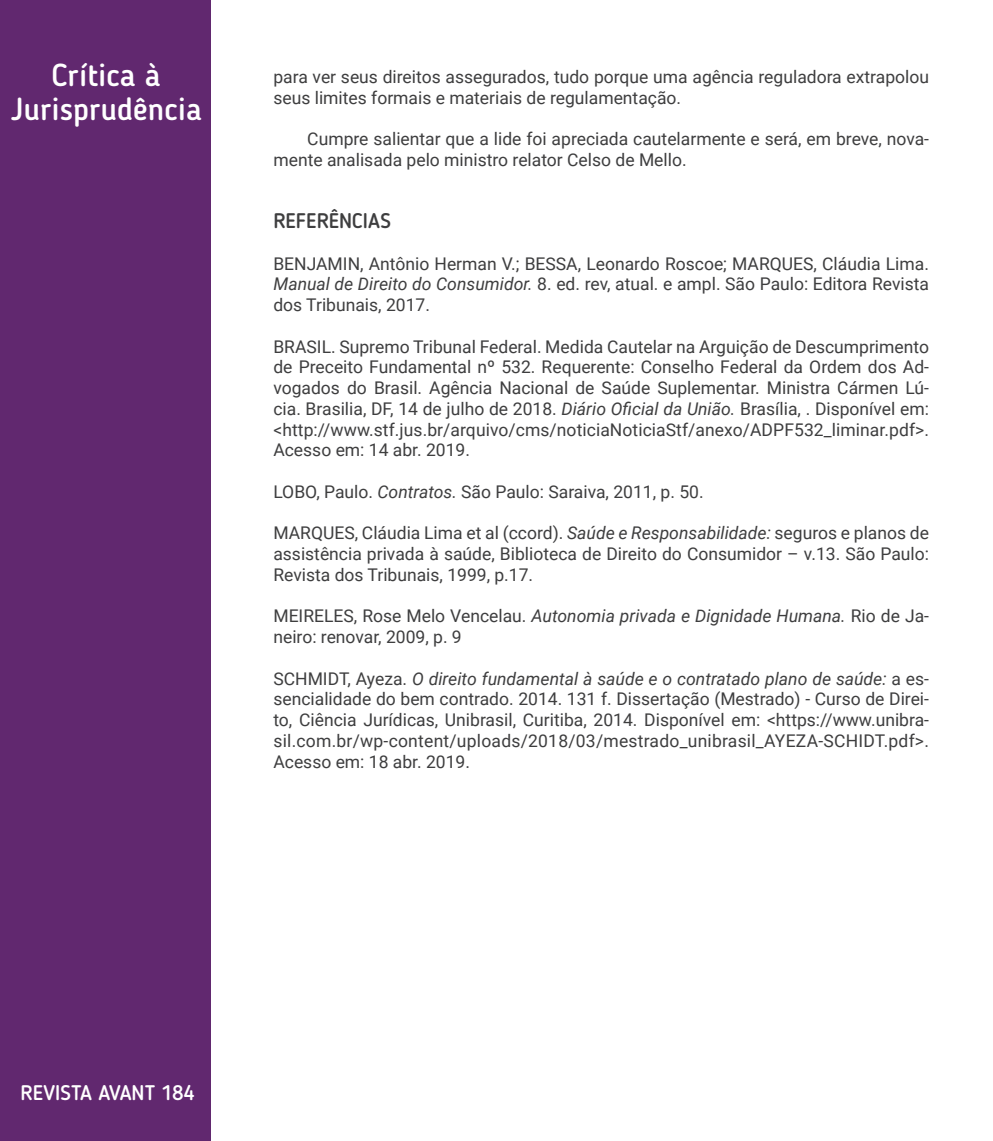
<style>
.page{position:relative;width:993px;height:1141px;background:#fff}
.page>*{position:absolute;margin:0;border:0;box-sizing:border-box;transform-origin:0 0}
.t1{font:500 31.5px/33.6px "Blogger Sans";color:#fff;text-align:center}
.t2{font:500 21px "Blogger Sans";color:#fff}
.t3{font:500 21px "Blogger Sans";color:#3e3e3f}
.t4{font:17.5px/20.7px "Roboto";color:#3e3e3f;text-align:justify}
.s1{font-style:italic}
</style>
<div class="page">
<div style="left:0;top:0;width:210px;height:1141px;background:#61286f"></div>
<h1 class="t1" style="left:11px;top:58px;width:192px">Crítica à<br>Jurisprudência</h1>
<h1 class="t1" style="left:38px;top:58px;width:138px">modalidad</h1>
<p class="t4" style="left:273px;top:66px;width:657px">para ver seus direitos assegurados, tudo porque uma agência reguladora extrapolou seus limites formais e materiais de regulamentação.</p>
<p class="t4" style="left:273px;top:128px;width:657px;text-indent:34px">Cumpre salientar que a lide foi apreciada cautelarmente e será, em breve, nova&shy;mente analisada pelo ministro relator Celso de Mello.</p>
<p class="t3" style="left:273px;top:208px;width:119px">REFERÊNCIAS</p>
<p class="t4" style="left:273px;top:252px;width:657px">BENJAMIN, Antônio Herman V.; BESSA, Leonardo Roscoe; MARQUES, Cláudia Lima.<br><span class="s1">Manual de Direito do Consumidor.</span> 8. ed. rev, atual. e ampl. São Paulo: Editora Revista dos Tribunais, 2017.</p>
<p class="t4" style="left:273px;top:335px;width:657px">BRASIL. Supremo Tribunal Federal. Medida Cautelar na Arguição de Descumprimento de Preceito Fundamental nº 532. Requerente: Conselho Federal da Ordem dos Ad&shy;vogados do Brasil. Agência Nacional de Saúde Suplementar. Ministra Cármen Lú&shy;cia. Brasilia, DF, 14 de julho de 2018. <span class="s1">Diário Oficial da União.</span> Brasília, . Disponível em: &lt;http://www.stf.jus.br/arquivo/cms/noticiaNoticiaStf/anexo/ADPF532_liminar.pdf&gt;.<br>Acesso em: 14 abr. 2019.</p>
<p class="t4" style="left:273px;top:481px;width:431px">LOBO, Paulo. <span class="s1">Contratos.</span> São Paulo: Saraiva, 2011, p. 50.</p>
<p class="t4" style="left:273px;top:522px;width:657px">MARQUES, Cláudia Lima et al (ccord). <span class="s1">Saúde e Responsabilidade:</span> seguros e planos de assistência privada à saúde, Biblioteca de Direito do Consumidor – v.13. São Paulo:<br>Revista dos Tribunais, 1999, p.17.</p>
<p class="t4" style="left:273px;top:605px;width:657px">MEIRELES, Rose Melo Vencelau. <span class="s1">Autonomia privada e Dignidade Humana.</span> Rio de Ja&shy;neiro: renovar, 2009, p. 9</p>
<p class="t4" style="left:273px;top:667px;width:657px">SCHMIDT, Ayeza. <span class="s1">O direito fundamental à saúde e o contratado plano de saúde:</span> a es&shy;sencialidade do bem contrado. 2014. 131 f. Dissertação (Mestrado) - Curso de Direi&shy;to, Ciência Jurídicas, Unibrasil, Curitiba, 2014. Disponível em: &lt;https://www.unibra&shy;sil.com.br/wp-content/uploads/2018/03/mestrado_unibrasil_AYEZA-SCHIDT.pdf&gt;.<br>Acesso em: 18 abr. 2019.</p>
<p class="t2" style="left:21px;top:1080px;width:175px">REVISTA AVANT 184</p>
</div>
